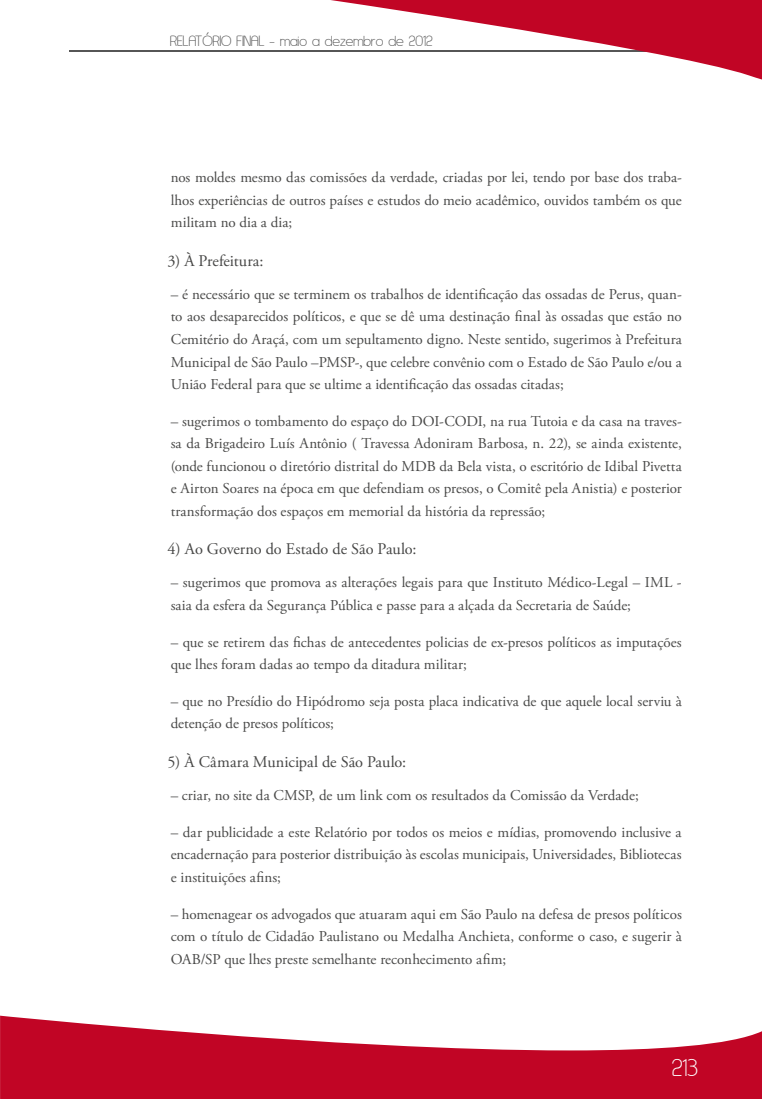
<style>
.page{position:relative;width:762px;height:1099px;background:#fff}
.page>*{position:absolute;margin:0;border:0;box-sizing:border-box;transform-origin:0 0}
.t1{font:28.75px "Asenine";color:#fff}
.t2{font:17.5px "Asenine";color:#565656}
.t3{font:16.25px "Adobe Garamond Pro";color:#464645}
.t4{font:15px/22.5px "Adobe Garamond Pro";color:#494948;text-align:justify}
</style>
<div class="page">
<svg style="left:0;top:1015px;width:762px;height:83px;fill:#c10525"></svg>
<hr style="left:69px;top:51px;width:629px;height:1px;background:#565656">
<svg style="left:267px;top:0;width:495px;height:80px"></svg>
<p class="t2" style="left:170px;top:32px;width:264px">RelatóRio Final - maio a dezembro de 2012</p>
<p class="t4" style="left:171px;top:167px;width:513px">nos moldes mesmo das comissões da verdade, criadas por lei, tendo por base dos traba&shy;lhos experiências de outros países e estudos do meio acadêmico, ouvidos também os que militam no dia a dia;</p>
<p class="t3" style="left:168px;top:251px;width:98px">3) À Prefeitura:</p>
<p class="t4" style="left:171px;top:283px;width:513px">– é necessário que se terminem os trabalhos de identificação das ossadas de Perus, quan&shy;to aos desaparecidos políticos, e que se dê uma destinação final às ossadas que estão no Cemitério do Araçá, com um sepultamento digno. Neste sentido, sugerimos à Prefeitura Municipal de São Paulo –PMSP-, que celebre convênio com o Estado de São Paulo e/ou a União Federal para que se ultime a identificação das ossadas citadas;</p>
<p class="t4" style="left:171px;top:410px;width:513px">– sugerimos o tombamento do espaço do DOI-CODI, na rua Tutoia e da casa na traves&shy;sa da Brigadeiro Luís Antônio ( Travessa Adoniram Barbosa, n. 22), se ainda existente, (onde funcionou o diretório distrital do MDB da Bela vista, o escritório de Idibal Pivetta e Airton Soares na época em que defendiam os presos, o Comitê pela Anistia) e posterior transformação dos espaços em memorial da história da repressão;</p>
<p class="t3" style="left:168px;top:539px;width:250px">4) Ao Governo do Estado de São Paulo:</p>
<p class="t4" style="left:171px;top:572px;width:512px">– sugerimos que promova as alterações legais para que Instituto Médico-Legal – IML - saia da esfera da Segurança Pública e passe para a alçada da Secretaria de Saúde;</p>
<p class="t4" style="left:171px;top:631px;width:512px">– que se retirem das fichas de antecedentes policias de ex-presos políticos as imputações que lhes foram dadas ao tempo da ditadura militar;</p>
<p class="t4" style="left:171px;top:690px;width:513px">– que no Presídio do Hipódromo seja posta placa indicativa de que aquele local serviu à detenção de presos políticos;</p>
<p class="t3" style="left:168px;top:752px;width:240px">5) À Câmara Municipal de São Paulo:</p>
<p class="t4" style="left:171px;top:784px;width:469px">– criar, no site da CMSP, de um link com os resultados da Comissão da Verdade;</p>
<p class="t4" style="left:171px;top:821px;width:512px">– dar publicidade a este Relatório por todos os meios e mídias, promovendo inclusive a encadernação para posterior distribuição às escolas municipais, Universidades, Bibliotecas e instituições afins;</p>
<p class="t4" style="left:171px;top:903px;width:513px">– homenagear os advogados que atuaram aqui em São Paulo na defesa de presos políticos com o título de Cidadão Paulistano ou Medalha Anchieta, conforme o caso, e sugerir à OAB/SP que lhes preste semelhante reconhecimento afim;</p>
<h1 class="t1" style="left:672px;top:1052px;width:28px">213</h1>
</div>
